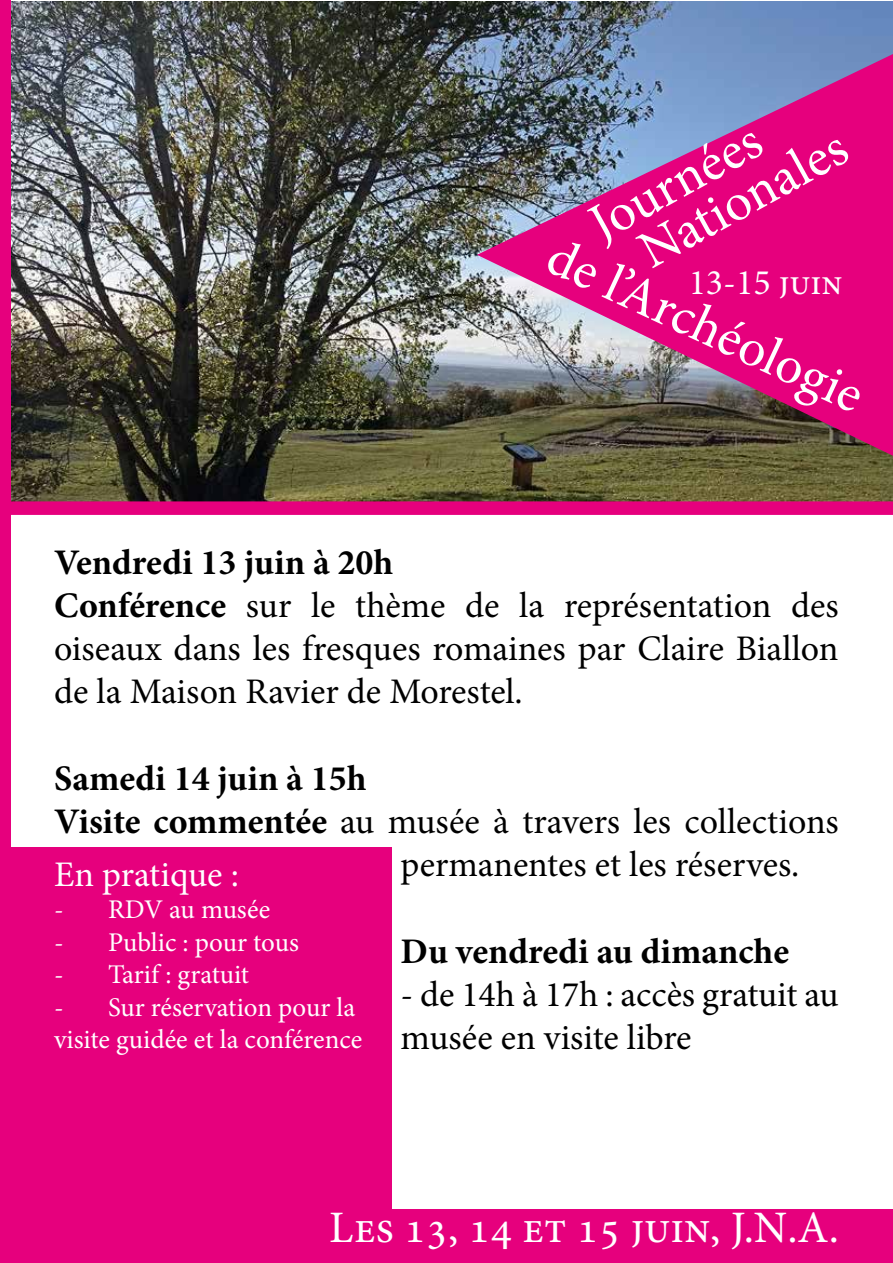
<style>
.page{position:relative;width:893px;height:1263px;background:#fff}
.page>*{position:absolute;margin:0;border:0;box-sizing:border-box;transform-origin:0 0}
.t1{font:54px "Minion Pro";color:#fff}
.t2{font:45px "Minion Pro";color:#fff}
.t3{font:36px/43.2px "Minion Pro";color:#000}
.t4{font:700 36px "Minion Pro";color:#000}
.t5{font:36px "Minion Pro";color:#fff}
.t6{font:27px/32.4px "Minion Pro";letter-spacing:-.005em;color:#fff}
.s1{font-weight:700}
</style>
<div class="page">
<div style="left:0;top:1209px;width:893px;height:53px;background:#e6007d"></div>
<img style="left:11px;top:1px;width:882px;height:500px">
<div style="left:0;top:0;width:11px;height:944px;background:#e6007d"></div>
<img style="left:476px;top:54px;width:417px;height:402px">
<div style="left:0;top:501px;width:893px;height:14px;background:#e6007d"></div>
<div style="left:0;top:847px;width:391px;height:362px;background:#e6007d"></div>
<h1 class="t1" style="left:576px;top:196px;width:192px;rotate:-29deg">Journées</h1>
<h1 class="t1" style="left:625px;top:223px;width:233px;rotate:-29deg">Nationales</h1>
<p class="t5" style="left:689px;top:259px;width:155px">13-15 juin</p>
<h1 class="t1" style="left:566px;top:221px;width:347px;rotate:25deg">de l’Archéologie</h1>
<p class="t3" style="left:54px;top:541px;width:786px"><span class="s1">Vendredi 13 juin à 20h<br>Conférence</span> sur le thème de la représentation des oiseaux dans les fresques romaines par Claire Biallon de la Maison Ravier de Morestel.</p>
<p class="t4" style="left:54px;top:753px;width:314px">Samedi 14 juin à 15h</p>
<p class="t3" style="left:54px;top:800px;width:786px"><span class="s1">Visite commentée</span> au musée à travers les collections</p>
<p class="t3" style="left:400px;top:843px;width:400px">permanentes et les réserves.</p>
<p class="t5" style="left:54px;top:850px;width:186px">En pratique :</p>
<p class="t6" style="left:54px;top:894px;width:218px">- RDV au musée</p>
<p class="t6" style="left:54px;top:926px;width:246px">- Public : pour tous</p>
<p class="t6" style="left:54px;top:958px;width:197px">- Tarif : gratuit</p>
<p class="t6" style="left:54px;top:991px;width:310px">- Sur réservation pour la visite guidée et la conférence</p>
<p class="t4" style="left:400px;top:926px;width:390px">Du vendredi au dimanche</p>
<p class="t3" style="left:400px;top:973px;width:439px">- de 14h à 17h : accès gratuit au musée en visite libre</p>
<p class="t2" style="left:329px;top:1197px;width:511px">Les 13, 14 et 15 juin, J.N.A.</p>
</div>
